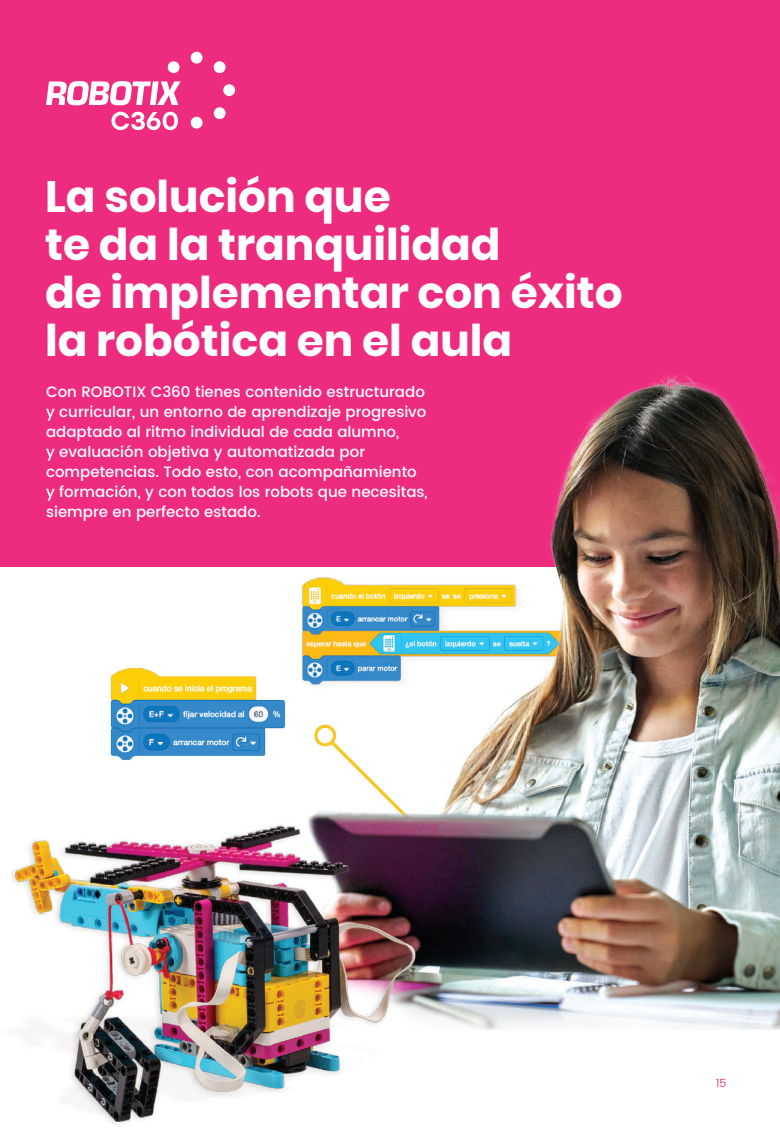
<style>
.page{position:relative;width:780px;height:1134px;background:#fff}
.page>*{position:absolute;margin:0;border:0;box-sizing:border-box;transform-origin:0 0}
.t1{font:700 43.75px/48.1px "Poppins";color:#fff}
.t2{font:500 15px/20px "Poppins";color:#fff}
.t3{font:300 11.25px "Poppins";color:#ed1965}
</style>
<div class="page">
<div style="left:0;top:0;width:780px;height:567px;background:#ee2c7f"></div>
<svg style="left:111px;top:112px;width:67px;height:18px"></svg>
<div style="left:191px;top:52px;width:11px;height:12px;background:#fff;border-radius:50%"></div>
<div style="left:191px;top:117px;width:11px;height:12px;background:#fff;border-radius:50%"></div>
<svg style="left:167px;top:61px;width:13px;height:12px"></svg>
<svg style="left:214px;top:107px;width:11px;height:12px"></svg>
<div style="left:223px;top:84px;width:12px;height:12px;background:#fff;border-radius:50%"></div>
<svg style="left:214px;top:61px;width:11px;height:12px"></svg>
<svg style="left:46px;top:81px;width:135px;height:24px"></svg>
<img style="left:11px;top:375px;width:769px;height:749px">
<h1 class="t1" style="left:45px;top:173px;width:579px">La solución que<br>te da la tranquilidad<br>de implementar con éxito la robótica en el aula</h1>
<p class="t2" style="left:46px;top:382px;width:383px">Con ROBOTIX C360 tienes contenido estructurado y curricular, un entorno de aprendizaje progresivo adaptado al ritmo individual de cada alumno,<br>y evaluación objetiva y automatizada por competencias. Todo esto, con acompañamiento y formación, y con todos los robots que necesitas, siempre en perfecto estado.</p>
<p class="t3" style="left:716px;top:1077px;width:12px">15</p>
</div>
